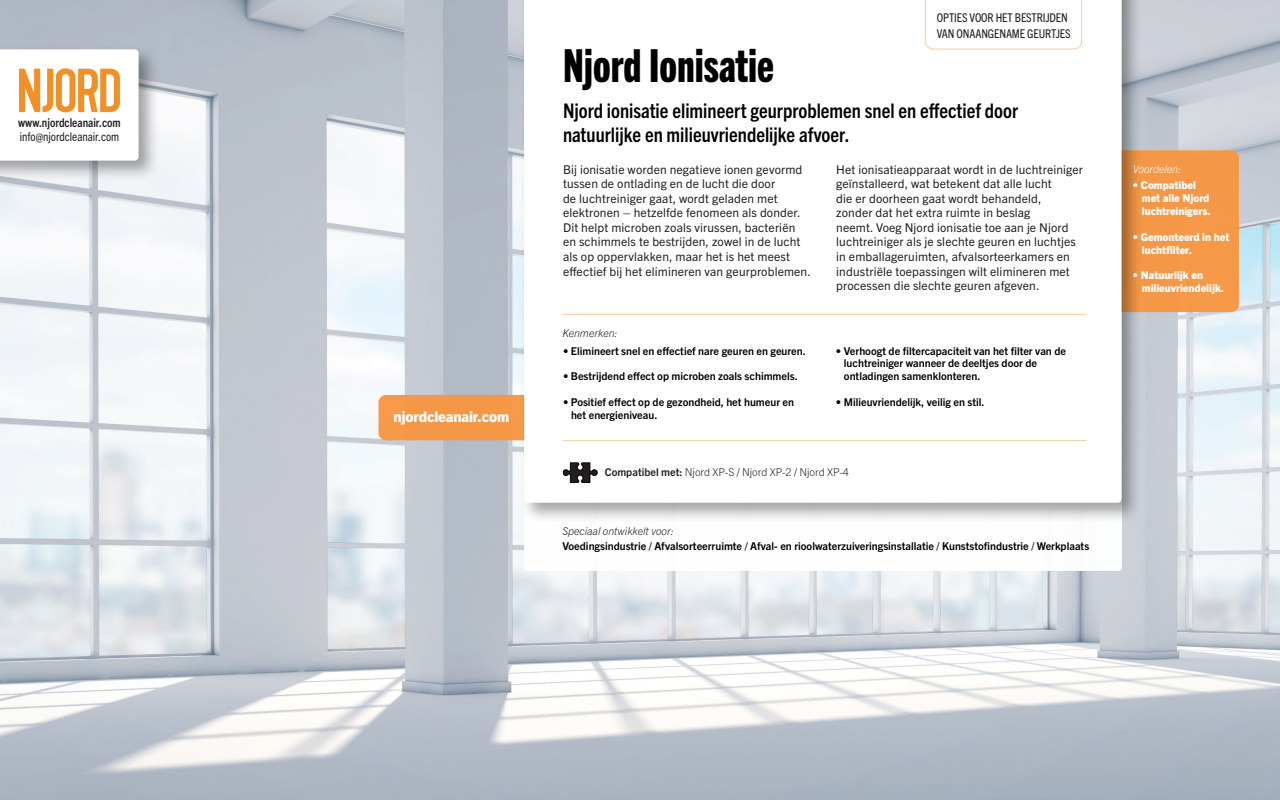
<style>
.page{position:relative;width:1280px;height:800px;background:#fff}
.page>*{position:absolute;margin:0;border:0;box-sizing:border-box;transform-origin:0 0}
.t1{font:45.7px "Trade Gothic Next LT Pro Hv Cm";color:#000}
.t2{font:700 condensed 20.2px/24.2px "Trade Gothic Next LT Pro";color:#000}
.t3{font:800 14.8px "Trade Gothic Next LT Pro";letter-spacing:-.01em;color:#fff}
.t4{font:12.1px/14.5px "Trade Gothic Next LT Pro";letter-spacing:.01em;color:#231f20}
.t5{font:condensed 12.1px/16.1px "Trade Gothic Next LT Pro";letter-spacing:-.01em;color:#231f20}
.t6{font:700 10.7px "Trade Gothic Next LT Pro";color:#000}
.t7{font:800 10.7px "Trade Gothic Next LT Pro";color:#fff}
.t8{font:300 10.7px "Trade Gothic Next LT Pro";color:#231f20}
.t9{font:italic 300 10.7px "Trade Gothic Next LT Pro";color:#231f20}
.t10{font:italic 300 10.7px "Trade Gothic Next LT Pro";color:#fff}
.s1{font-weight:700}
</style>
<div class="page">
<img style="left:0;top:0;width:1280px;height:800px">
<svg style="left:524px;top:524px;width:598px;height:47px"></svg>
<div style="left:378px;top:395px;width:208px;height:45px;background:#f79641;border-radius:8px"></div>
<div style="left:1107px;top:150px;width:132px;height:162px;background:#f79641;border-radius:8px"></div>
<div style="left:519px;top:0;width:624px;height:524px;background:#000;opacity:.36"></div>
<svg style="left:524px;top:0;width:598px;height:503px"></svg>
<svg style="left:925px;top:0;width:157px;height:49px"></svg>
<hr style="left:563px;top:314px;width:524px;height:1px;background:#f79641">
<hr style="left:563px;top:440px;width:524px;height:1px;background:#f79641">
<svg style="left:563px;top:463px;width:34px;height:19px"></svg>
<div style="left:0;top:45px;width:159px;height:137px;background:#000;opacity:.36"></div>
<svg style="left:0;top:49px;width:139px;height:112px"></svg>
<p class="t5" style="left:18px;top:115px;width:104px;line-height:13.4px"><span class="s1">www.njordcleanair.com </span>info@njordcleanair.com</p>
<p class="t3" style="left:393px;top:406px;width:117px">njordcleanair.com</p>
<p class="t1" style="left:563px;top:35px;width:213px">Njord Ionisatie</p>
<p class="t5" style="left:937px;top:8px;width:135px">OPTIES VOOR HET BESTRIJDEN<br>VAN ONAANGENAME GEURTJES</p>
<p class="t2" style="left:563px;top:97px;width:457px">Njord ionisatie elimineert geurproblemen snel en effectief door natuurlijke en milieuvriendelijke afvoer.</p>
<p class="t4" style="left:563px;top:161px;width:249px">Bij ionisatie worden negatieve ionen gevormd tussen de ontlading en de lucht die door<br>de luchtreiniger gaat, wordt geladen met elektronen – hetzelfde fenomeen als donder.<br>Dit helpt microben zoals virussen, bacteriën en schimmels te bestrijden, zowel in de lucht als op oppervlakken, maar het is het meest effectief bij het elimineren van geurproblemen.</p>
<p class="t4" style="left:836px;top:161px;width:248px">Het ionisatieapparaat wordt in de luchtreiniger geïnstalleerd, wat betekent dat alle lucht<br>die er doorheen gaat wordt behandeld,<br>zonder dat het extra ruimte in beslag<br>neemt. Voeg Njord ionisatie toe aan je Njord luchtreiniger als je slechte geuren en luchtjes in emballageruimten, afvalsorteerkamers en industriële toepassingen wilt elimineren met processen die slechte geuren afgeven.</p>
<p class="t9" style="left:562px;top:326px;width:57px">Kenmerken:</p>
<p class="t6" style="left:563px;top:343px;width:244px">• Elimineert snel en effectief nare geuren en geuren.</p>
<p class="t6" style="left:563px;top:369px;width:236px">• Bestrijdend effect op microben zoals schimmels.</p>
<p class="t6" style="left:563px;top:395px;width:233px">• Positief effect op de gezondheid, het humeur en</p>
<p class="t6" style="left:571px;top:408px;width:88px">het energieniveau.</p>
<p class="t6" style="left:836px;top:343px;width:232px">• Verhoogt de filtercapaciteit van het filter van de</p>
<p class="t6" style="left:844px;top:356px;width:195px">luchtreiniger wanneer de deeltjes door de</p>
<p class="t6" style="left:844px;top:369px;width:138px">ontladingen samenklonteren.</p>
<p class="t6" style="left:836px;top:395px;width:150px">• Milieuvriendelijk, veilig en stil.</p>
<p class="t8" style="left:605px;top:465px;width:246px"><span class="s1">Compatibel met:</span> Njord XP-S / Njord XP-2 / Njord XP-4</p>
<p class="t9" style="left:562px;top:524px;width:113px">Speciaal ontwikkelt voor:</p>
<p class="t6" style="left:562px;top:539px;width:528px">Voedingsindustrie / Afvalsorteerruimte / Afval- en rioolwaterzuiveringsinstallatie / Kunststofindustrie / Werkplaats</p>
<p class="t10" style="left:1133px;top:162px;width:50px">Voordelen:</p>
<p class="t7" style="left:1133px;top:178px;width:65px">• Compatibel</p>
<p class="t7" style="left:1142px;top:191px;width:69px">met alle Njord</p>
<p class="t7" style="left:1142px;top:204px;width:70px">luchtreinigers.</p>
<p class="t7" style="left:1133px;top:229px;width:98px">• Gemonteerd in het</p>
<p class="t7" style="left:1142px;top:242px;width:52px">luchtfilter.</p>
<p class="t7" style="left:1133px;top:268px;width:72px">• Natuurlijk en</p>
<p class="t7" style="left:1142px;top:281px;width:84px">milieuvriendelijk.</p>
</div>
